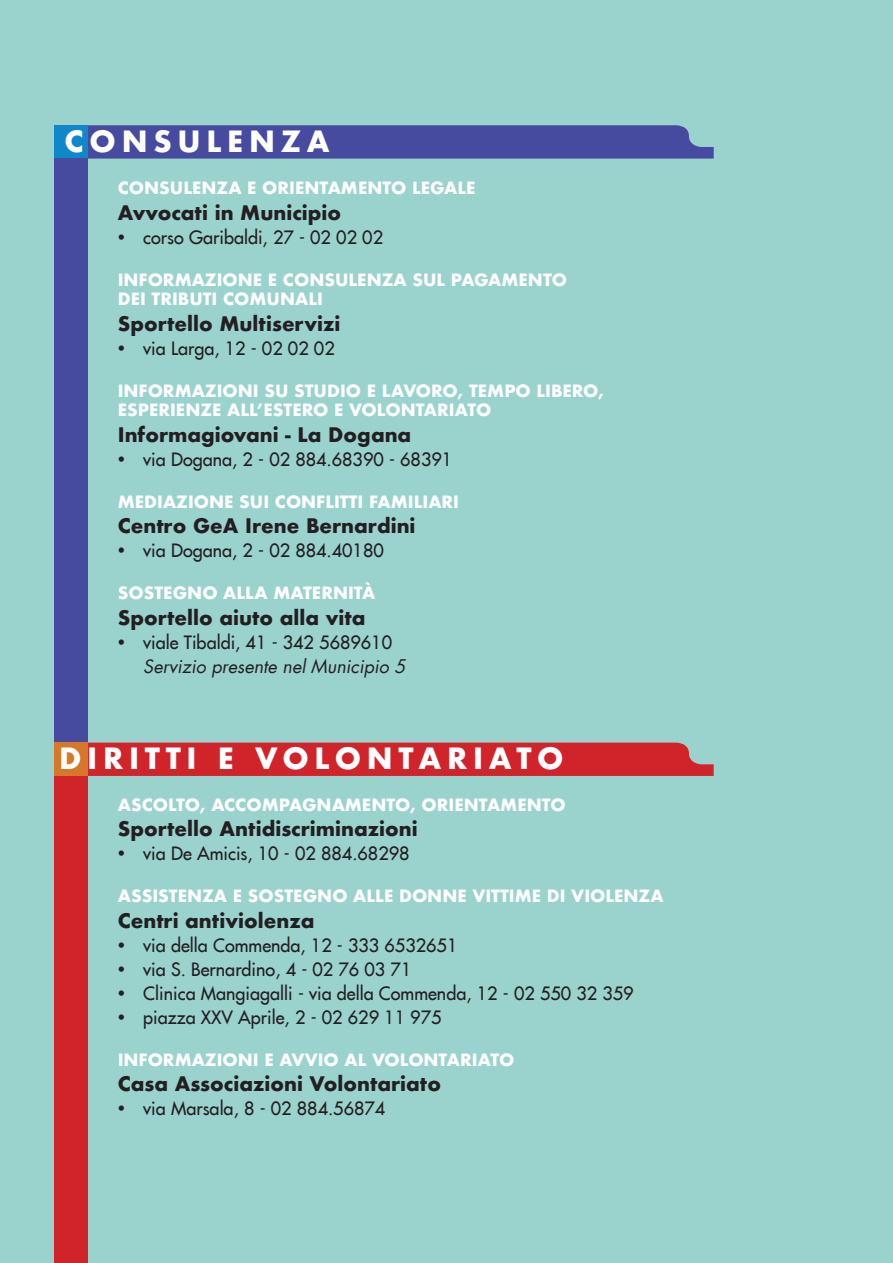
<style>
.page{position:relative;width:893px;height:1263px;background:#9ad2ce}
.page>*{position:absolute;margin:0;border:0;box-sizing:border-box;transform-origin:0 0}
.t1{font:700 28.5px "Futura";color:#fff}
.t2{font:700 19.5px "Futura";color:#231f20}
.t3{font:18px "Futura";color:#231f20}
.t4{font:italic 18px/24px "Futura";color:#231f20}
.t5{font:700 16.5px/19.5px "Futura";color:#fff}
.s1{font-family:"Futura BT";font-weight:500}
.s2{font-family:"Futura BT";font-weight:500;font-style:normal}
.s3{font-style:normal}
</style>
<div class="page">
<svg style="left:87px;top:125px;width:627px;height:34px;background:#4a51a1"></svg>
<div style="left:54px;top:125px;width:33px;height:34px;background:#1087c9"></div>
<div style="left:54px;top:159px;width:33px;height:584px;background:#474b9f"></div>
<div style="left:87px;top:743px;width:627px;height:33px;background:#d1232a"></div>
<div style="left:54px;top:775px;width:33px;height:488px;background:#d1232a"></div>
<div style="left:54px;top:743px;width:33px;height:33px;background:#d67729"></div>
<h1 class="t1" style="left:65px;top:121px;width:28px">CONSULENZA</h1>
<p class="t5" style="left:118px;top:178px;width:359px">CONSULENZA E ORIENTAMENTO LEGALE</p>
<p class="t2" style="left:118px;top:198px;width:225px">AVVOCATI IN MUNICIPIO</p>
<p class="t3" style="left:116px;top:225px;width:268px"><span class="s1">•</span> corso Garibaldi, 27 - 02 02 02</p>
<p class="t5" style="left:118px;top:270px;width:451px">I NFORMAZIONE E CONSULENZA SUL PAGAMENTO<br>DEI TRIBUTI COMUNALI</p>
<p class="t2" style="left:118px;top:309px;width:224px">SPORTELLO MULTISERVIZI</p>
<p class="t3" style="left:116px;top:336px;width:220px"><span class="s1">•</span> via Larga, 12 - 02 02 02</p>
<p class="t5" style="left:118px;top:381px;width:488px">I NFORMAZIONI SU STUDIO E LAVORO, TEMPO LIBERO,<br>ESPERIENZE ALL’ESTERO E VOLONTARIATO</p>
<p class="t2" style="left:118px;top:420px;width:295px">I NFORMAGIOVANI - LA DOGANA</p>
<p class="t3" style="left:116px;top:447px;width:337px"><span class="s1">•</span> via Dogana, 2 - 02 884.68390 - 68391</p>
<p class="t5" style="left:118px;top:492px;width:343px">MEDIAZIONE SUI CONFLITTI FAMILIARI</p>
<p class="t2" style="left:118px;top:512px;width:299px">CENTRO GEA I RENE BERNARDINI</p>
<p class="t3" style="left:116px;top:539px;width:269px"><span class="s1">•</span> via Dogana, 2 - 02 884.40180</p>
<p class="t5" style="left:118px;top:583px;width:259px">SOSTEGNO ALLA MATERNITÀ</p>
<p class="t2" style="left:118px;top:603px;width:249px">SPORTELLO AIUTO ALLA VITA</p>
<p class="t4" style="left:143px;top:630px;width:264px;text-indent:-27px"><span class="s2">•</span> <span class="s3">viale Tibaldi, 41 - 342 5689610<br></span>Servizio presente nel Municipio 5</p>
<h1 class="t1" style="left:59px;top:737px;width:21px">DIRITTI</h1>
<h1 class="t1" style="left:218px;top:737px;width:64px">E VOLONTARIATO</h1>
<p class="t5" style="left:118px;top:795px;width:449px">ASCOLTO, ACCOMPAGNAMENTO, ORIENTAMENTO</p>
<p class="t2" style="left:118px;top:815px;width:301px">SPORTELLO ANTIDISCRIMINAZIONI</p>
<p class="t3" style="left:116px;top:842px;width:295px"><span class="s1">•</span> via De Amicis, 10 - 02 884.68298</p>
<p class="t5" style="left:118px;top:886px;width:547px">ASSISTENZA E SOSTEGNO ALLE DONNE VITTIME DI VIOLENZA</p>
<p class="t2" style="left:118px;top:906px;width:198px">CENTRI ANTIVIOLENZA</p>
<p class="t3" style="left:116px;top:933px;width:343px"><span class="s1">•</span> via della Commenda, 12 - 333 6532651</p>
<p class="t3" style="left:116px;top:957px;width:297px"><span class="s1">•</span> via S. Bernardino, 4 - 02 76 03 71</p>
<p class="t3" style="left:116px;top:981px;width:519px"><span class="s1">•</span> Clinica Mangiagalli - via della Commenda, 12 - 02 550 32 359</p>
<p class="t3" style="left:116px;top:1005px;width:327px"><span class="s1">•</span> piazza XXV Aprile, 2 - 02 629 11 975</p>
<p class="t5" style="left:118px;top:1050px;width:398px">I NFORMAZIONI E AVVIO AL VOLONTARIATO</p>
<p class="t2" style="left:118px;top:1070px;width:325px">CASA ASSOCIAZIONI VOLONTARIATO</p>
<p class="t3" style="left:116px;top:1097px;width:270px"><span class="s1">•</span> via Marsala, 8 - 02 884.56874</p>
</div>
